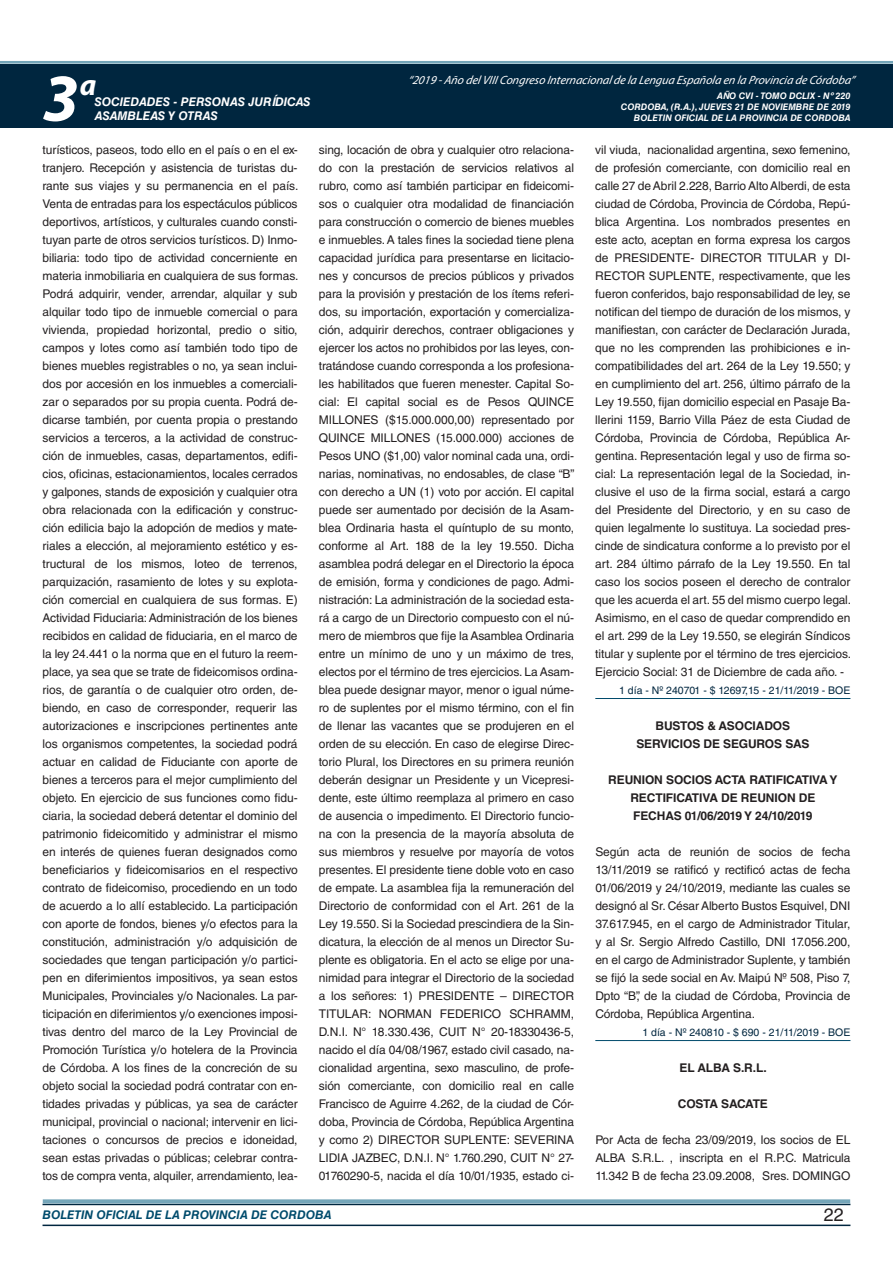
<style>
.page{position:relative;width:893px;height:1263px;background:#fff}
.page>*{position:absolute;margin:0;border:0;box-sizing:border-box;transform-origin:0 0}
.t1{font:italic 700 67.5px "Myriad Pro";color:#fff}
.t2{font:italic 700 30px "Myriad Pro";color:#fff}
.t3{font:18px "Helvetica LT Std";color:#231f20}
.t4{font:12px/18px "Helvetica LT Std";letter-spacing:-.01em;color:#231f20;text-align:justify}
.t5{font:700 12px "Helvetica LT Std";letter-spacing:-.01em;color:#231f20}
.t6{font:italic 12px "Myriad Pro";color:#fff}
.t7{font:italic 700 12px "Helvetica LT Std";color:#fff}
.t8{font:italic 700 12px "Helvetica LT Std";color:#004b6c}
.t9{font:700 12px "Helvetica LT Std";letter-spacing:-.045em;color:#231f20}
.t10{font:10.5px "Helvetica LT Std";color:#00263f}
.t11{font:italic 700 9px/10.8px "Helvetica LT Std";color:#fff;text-align:right}
</style>
<div class="page">
<div style="left:0;top:61px;width:893px;height:6px;background:#fff;opacity:.75"></div>
<div style="left:0;top:64px;width:893px;height:64px;background:#00263f"></div>
<hr style="left:43px;top:1224px;width:807px;height:2px;background:#00263f">
<div style="left:42px;top:1198px;width:809px;height:8px;background:#fff;opacity:.75"></div>
<hr style="left:595px;top:698px;width:255px;height:1px;background:#004b6c">
<hr style="left:595px;top:1040px;width:255px;height:1px;background:#004b6c">
<h2 class="t2" style="left:80px;top:66px;width:18px">a</h2>
<p class="t6" style="left:408px;top:72px;width:448px">“2019 -Año delVIIICongreso Internacionalde la Lengua Esp añola en la Provincia de Córdoba”</p>
<h1 class="t1" style="left:43px;top:54px;width:38px">3</h1>
<p class="t11" style="left:621px;top:91px;width:231px">AÑO CVI - TOMO DCLIX - Nº 220<br>CORDOBA, (R.A.), JUEVES 21 DE NOVIEMBRE DE 2019<br>BOLETIN OFICIAL DE LA PROVINCIA DE CORDOBA</p>
<p class="t7" style="left:95px;top:94px;width:217px">SOCIEDADES - PERSONAS JURÍDICAS</p>
<p class="t7" style="left:95px;top:109px;width:125px">ASAMBLEAS Y OTRAS</p>
<p class="t4" style="left:43px;top:141px;width:257px">turísticos, paseos, todo ello en el país o en el ex&shy;tranjero. Recepción y asistencia de turistas du&shy;rante sus viajes y su permanencia en el país.<br>Venta de entradas para los espectáculos públicos deportivos, artísticos, y culturales cuando consti&shy;tuyan parte de otros servicios turísticos. D) Inmo&shy;biliaria: todo tipo de actividad concerniente en materia inmobiliaria en cualquiera de sus formas.<br>Podrá adquirir, vender, arrendar, alquilar y sub alquilar todo tipo de inmueble comercial o para vivienda, propiedad horizontal, predio o sitio, campos y lotes como así también todo tipo de bienes muebles registrables o no, ya sean inclui&shy;dos por accesión en los inmuebles a comerciali&shy;zar o separados por su propia cuenta. Podrá de&shy;dicarse también, por cuenta propia o prestando servicios a terceros, a la actividad de construc&shy;ción de inmuebles, casas, departamentos, edifi&shy;cios, oficinas, estacionamientos, locales cerrados y galpones, stands de exposición y cualquier otra obra relacionada con la edificación y construc&shy;ción edilicia bajo la adopción de medios y mate&shy;riales a elección, al mejoramiento estético y es&shy;tructural de los mismos, loteo de terrenos, parquización, rasamiento de lotes y su explota&shy;ción comercial en cualquiera de sus formas. E)<br>Actividad Fiduciaria: Administración de los bienes recibidos en calidad de fiduciaria, en el marco de la ley 24.441 o la norma que en el futuro la reem&shy;place, ya sea que se trate de fideicomisos ordina&shy;rios, de garantía o de cualquier otro orden, de&shy;biendo, en caso de corresponder, requerir las autorizaciones e inscripciones pertinentes ante los organismos competentes, la sociedad podrá actuar en calidad de Fiduciante con aporte de bienes a terceros para el mejor cumplimiento del objeto. En ejercicio de sus funciones como fidu&shy;ciaria, la sociedad deberá detentar el dominio del patrimonio fideicomitido y administrar el mismo en interés de quienes fueran designados como beneficiarios y fideicomisarios en el respectivo contrato de fideicomiso, procediendo en un todo de acuerdo a lo allí establecido. La participación con aporte de fondos, bienes y/o efectos para la constitución, administración y/o adquisición de sociedades que tengan participación y/o partici&shy;pen en diferimientos impositivos, ya sean estos Municipales, Provinciales y/o Nacionales. La par&shy;ticipación en diferimientos y/o exenciones imposi&shy;tivas dentro del marco de la Ley Provincial de Promoción Turística y/o hotelera de la Provincia de Córdoba. A los fines de la concreción de su objeto social la sociedad podrá contratar con en&shy;tidades privadas y públicas, ya sea de carácter municipal, provincial o nacional; intervenir en lici&shy;taciones o concursos de precios e idoneidad, sean estas privadas o públicas; celebrar contra&shy;tos de compra venta, alquiler, arrendamiento, lea-</p>
<p class="t4" style="left:319px;top:141px;width:257px">sing, locación de obra y cualquier otro relaciona&shy;do con la prestación de servicios relativos al rubro, como así también participar en fideicomi&shy;sos o cualquier otra modalidad de financiación para construcción o comercio de bienes muebles e inmuebles. A tales fines la sociedad tiene plena capacidad jurídica para presentarse en licitacio&shy;nes y concursos de precios públicos y privados para la provisión y prestación de los ítems referi&shy;dos, su importación, exportación y comercializa&shy;ción, adquirir derechos, contraer obligaciones y ejercer los actos no prohibidos por las leyes, con&shy;tratándose cuando corresponda a los profesiona&shy;les habilitados que fueren menester. Capital So&shy;cial: El capital social es de Pesos QUINCE MILLONES ($15.000.000,00) representado por QUINCE MILLONES (15.000.000) acciones de Pesos UNO ($1,00) valor nominal cada una, ordi&shy;narias, nominativas, no endosables, de clase “B” con derecho a UN (1) voto por acción. El capital puede ser aumentado por decisión de la Asam&shy;blea Ordinaria hasta el quíntuplo de su monto, conforme al Art. 188 de la ley 19.550. Dicha asamblea podrá delegar en el Directorio la época de emisión, forma y condiciones de pago. Admi&shy;nistración: La administración de la sociedad esta&shy;rá a cargo de un Directorio compuesto con el nú&shy;mero de miembros que fije la Asamblea Ordinaria entre un mínimo de uno y un máximo de tres, electos por el término de tres ejercicios. La Asam&shy;blea puede designar mayor, menor o igual núme&shy;ro de suplentes por el mismo término, con el fin de llenar las vacantes que se produjeren en el orden de su elección. En caso de elegirse Direc&shy;torio Plural, los Directores en su primera reunión deberán designar un Presidente y un Vicepresi&shy;dente, este último reemplaza al primero en caso de ausencia o impedimento. El Directorio funcio&shy;na con la presencia de la mayoría absoluta de sus miembros y resuelve por mayoría de votos presentes. El presidente tiene doble voto en caso de empate. La asamblea fija la remuneración del Directorio de conformidad con el Art. 261 de la Ley 19.550. Si la Sociedad prescindiera de la Sin&shy;dicatura, la elección de al menos un Director Su&shy;plente es obligatoria. En el acto se elige por una&shy;nimidad para integrar el Directorio de la sociedad a los señores: 1) PRESIDENTE – DIRECTOR TITULAR: NORMAN FEDERICO SCHRAMM, D.N.I. N° 18.330.436, CUIT N° 20-18330436-5, nacido el día 04/08/1967, estado civil casado, na&shy;cionalidad argentina, sexo masculino, de profe&shy;sión comerciante, con domicilio real en calle Francisco de Aguirre 4.262, de la ciudad de Cór&shy;doba, Provincia de Córdoba, República Argentina y como 2) DIRECTOR SUPLENTE: SEVERINA LIDIA JAZBEC, D.N.I. N° 1.760.290, CUIT N° 27- 01760290-5, nacida el día 10/01/1935, estado ci-</p>
<p class="t4" style="left:595px;top:141px;width:257px">vil viuda, nacionalidad argentina, sexo femenino, de profesión comerciante, con domicilio real en calle 27 de Abril 2.228, Barrio Alto Alberdi, de esta ciudad de Córdoba, Provincia de Córdoba, Repú&shy;blica Argentina. Los nombrados presentes en este acto, aceptan en forma expresa los cargos de PRESIDENTE- DIRECTOR TITULAR y DI-RECTOR SUPLENTE, respectivamente, que les fueron conferidos, bajo responsabilidad de ley, se notifican del tiempo de duración de los mismos, y manifiestan, con carácter de Declaración Jurada, que no les comprenden las prohibiciones e in&shy;compatibilidades del art. 264 de la Ley 19.550; y en cumplimiento del art. 256, último párrafo de la Ley 19.550, fijan domicilio especial en Pasaje Ba&shy;llerini 1159, Barrio Villa Páez de esta Ciudad de Córdoba, Provincia de Córdoba, República Ar&shy;gentina. Representación legal y uso de firma so&shy;cial: La representación legal de la Sociedad, in&shy;clusive el uso de la firma social, estará a cargo del Presidente del Directorio, y en su caso de quien legalmente lo sustituya. La sociedad pres&shy;cinde de sindicatura conforme a lo previsto por el art. 284 último párrafo de la Ley 19.550. En tal caso los socios poseen el derecho de contralor que les acuerda el art. 55 del mismo cuerpo legal.<br>Asimismo, en el caso de quedar comprendido en el art. 299 de la Ley 19.550, se elegirán Síndicos titular y suplente por el término de tres ejercicios.<br>Ejercicio Social: 31 de Diciembre de cada año. -</p>
<p class="t10" style="left:619px;top:684px;width:233px">1 día - Nº 240701 - $ 12697,15 - 21/11/2019 - BOE</p>
<p class="t5" style="left:656px;top:718px;width:88px">BUSTOS &amp; ASOCIADO</p>
<p class="t5" style="left:782px;top:718px;width:10px">S</p>
<p class="t5" style="left:636px;top:736px;width:16px">SERVICIO</p>
<p class="t5" style="left:692px;top:736px;width:119px">S DE SEGUROS SAS</p>
<p class="t5" style="left:608px;top:772px;width:34px">REUNION</p>
<p class="t5" style="left:666px;top:772px;width:17px">SOCIO</p>
<p class="t5" style="left:704px;top:772px;width:134px">S ACTARATIFICATIVA Y</p>
<p class="t5" style="left:630px;top:790px;width:9px">REC</p>
<p class="t5" style="left:655px;top:790px;width:51px">TIFICATIVA</p>
<p class="t5" style="left:721px;top:790px;width:53px">DE REUNION</p>
<p class="t5" style="left:799px;top:790px;width:9px">DE</p>
<p class="t5" style="left:633px;top:808px;width:17px">FECHA</p>
<p class="t9" style="left:674px;top:808px;width:140px">S 01/06/2019 Y 24/10/2019</p>
<p class="t4" style="left:595px;top:843px;width:257px">Según acta de reunión de socios de fecha 13/11/2019 se ratificó y rectificó actas de fecha 01/06/2019 y 24/10/2019, mediante las cuales se designó al Sr. César Alberto Bustos Esquivel, DNI 37.617.945, en el cargo de Administrador Titular, y al Sr. Sergio Alfredo Castillo, DNI 17.056.200, en el cargo de Administrador Suplente, y también se fijó la sede social en Av. Maipú Nº 508, Piso 7, Dpto “B”, de la ciudad de Córdoba, Provincia de Córdoba, República Argentina.</p>
<p class="t10" style="left:642px;top:1026px;width:210px">1 día - Nº 240810 - $ 690 - 21/11/2019 - BOE</p>
<p class="t5" style="left:680px;top:1060px;width:27px">EL ALBA</p>
<p class="t5" style="left:733px;top:1060px;width:35px">S.R.L.</p>
<p class="t5" style="left:678px;top:1096px;width:61px">CO STA SACA</p>
<p class="t5" style="left:753px;top:1096px;width:15px">TE</p>
<p class="t4" style="left:595px;top:1131px;width:257px">Por Acta de fecha 23/09/2019, los socios de EL ALBA S.R.L. , inscripta en el R.P.C. Matricula 11.342 B de fecha 23.09.2008, Sres. DOMINGO</p>
<p class="t8" style="left:43px;top:1208px;width:290px">BOLETIN OFICIAL DE LA PROVINCIA DE CORDOBA</p>
<h3 class="t3" style="left:824px;top:1204px;width:22px">22</h3>
</div>
